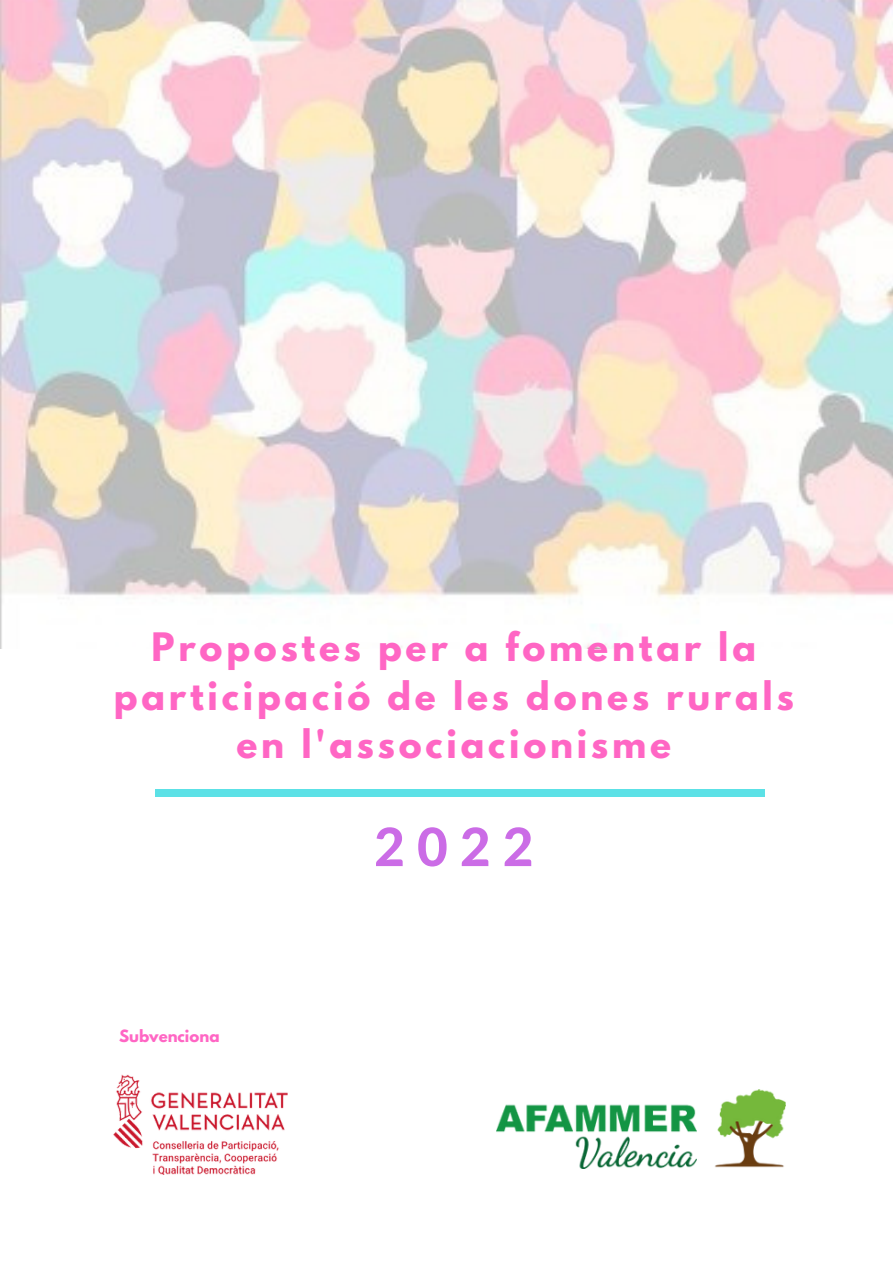
<style>
.page{position:relative;width:893px;height:1264px;background:#fff}
.page>*{position:absolute;margin:0;border:0;box-sizing:border-box;transform-origin:0 0}
.t1{font:800 52.95px "Lato";color:#cb6ce6}
.t2{font:700 34.65px/48.3px "League Spartan";letter-spacing:.11em;color:#ff66c4;text-align:center}
.t3{font:700 15px "League Spartan";color:#ff66c4}
</style>
<div class="page">
<img style="left:0;top:0;width:892px;height:648px">
<div style="left:155px;top:789px;width:609px;height:7px;background:#5ce1e6"></div>
<img style="left:496px;top:1089px;width:289px;height:79px">
<img style="left:113px;top:1074px;width:175px;height:101px">
<p class="t2" style="left:114px;top:627px;width:681px">Propostes per a fomentar la participació de les dones rurals en l'associacionisme</p>
<p class="t3" style="left:119px;top:1028px;width:102px">Subvenciona</p>
<h1 class="t1" style="left:374px;top:813px;width:161px">2022</h1>
</div>
